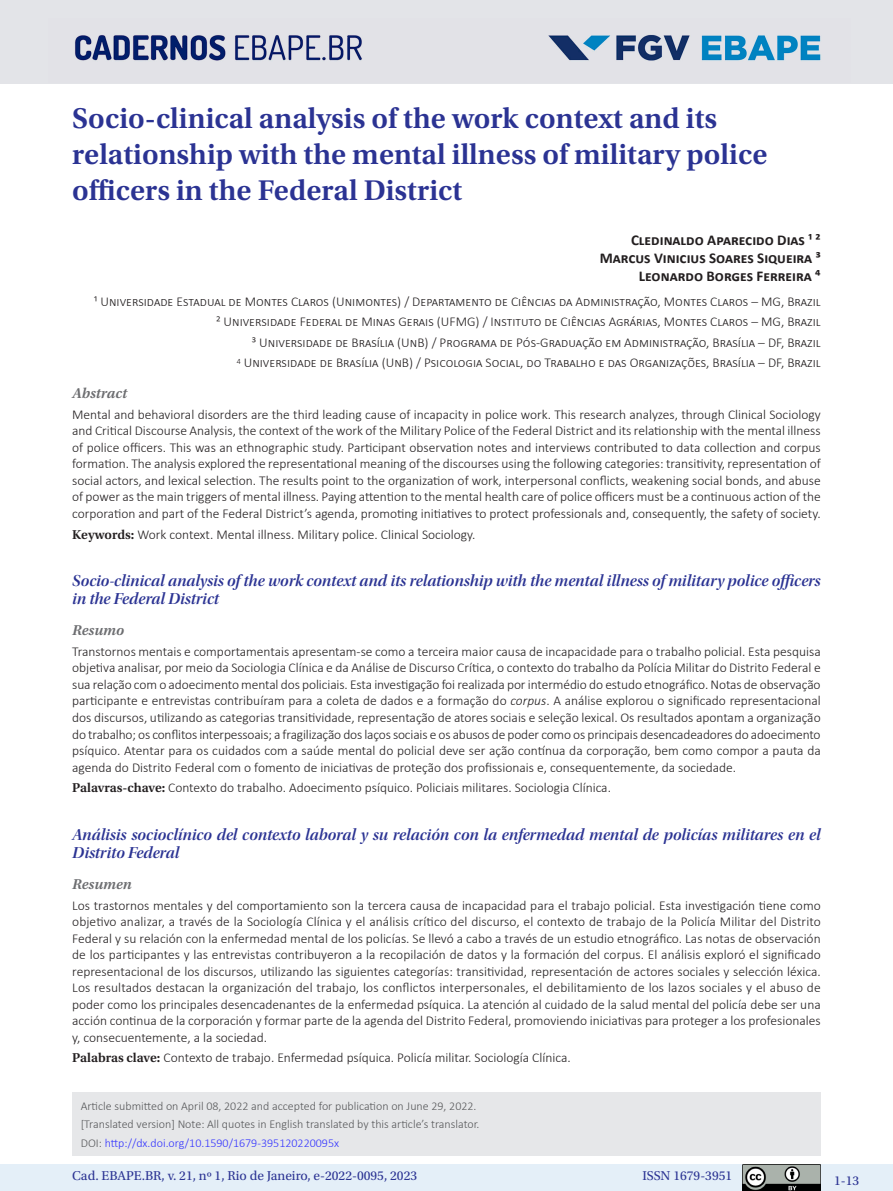
<style>
.page{position:relative;width:893px;height:1191px;background:#fff}
.page>*{position:absolute;margin:0;border:0;box-sizing:border-box;transform-origin:0 0}
._01_título_PT{font:600 30px/36px "Utopia Std";color:#2b3393}
._03_3_1_título_IN{font:16.5px/18px "Utopia Std Semibold Disp It";color:#2b3393}
._02_autores{font:700 15px "Calibri";color:#231f20}
._03_0_titulo_resumo{font:italic 600 15px "Utopia Std";color:#6c6d70}
._03_1_1_resumo_PT{font:300 13.5px/16.5px "Calibri";color:#231f20;text-align:justify}
._03_3_2_resumo_IN{font:300 13.5px/16.5px "Calibri";color:#231f20;text-align:justify}
._02_autores_-_tit{font:300 13.5px "Calibri";color:#231f20}
._03_1_2_Keywords{font:300 13.5px "Calibri";color:#231f20}
._03_1_2_palavras-cha{font:300 13.5px "Calibri";color:#231f20}
.t1{font:13.5px "Utopia Std";color:#2b3393}
._06_3_nota_de_rodape{font:300 12px "Calibri";color:#57585a}
._06_3_nota_de_rodape-2{font:300 12px "Calibri";color:#33f}
.s1{font-family:"Utopia Std";font-weight:600}
.s2{font-style:italic}
.s3{color:#57585a}
</style>
<div class="page">
<div style="left:0;top:1164px;width:893px;height:27px;background:#e4eff8"></div>
<img style="left:743px;top:1164px;width:78px;height:27px">
<div style="left:0;top:0;width:893px;height:84px;background:#e3e4e8"></div>
<img style="left:74px;top:34px;width:747px;height:27px">
<div style="left:72px;top:1092px;width:749px;height:64px;background:#e6e7e9"></div>
<p class="_01_título_PT" style="left:72px;top:101px;width:697px">Socio-clinical analysis of the work context and its relationship with the mental illness of military police officers in the Federal District</p>
<p class="_02_autores" style="left:631px;top:230px;width:191px">Cledinaldo Aparecido Dias ¹ ²</p>
<p class="_02_autores" style="left:600px;top:248px;width:223px">Marcus Vinicius Soares Siqueira ³</p>
<p class="_02_autores" style="left:639px;top:266px;width:183px">Leonardo Borges Ferreira ⁴</p>
<p class="_02_autores_-_tit" style="left:94px;top:293px;width:728px">¹ Universidade Estadual de Montes Claros (Unimontes) / Departamento de Ciências da Administração, Montes Claros – MG, Brazil</p>
<p class="_02_autores_-_tit" style="left:216px;top:313px;width:606px">² Universidade Federal de Minas Gerais (UFMG) / Instituto de Ciências Agrárias, Montes Claros – MG, Brazil</p>
<p class="_02_autores_-_tit" style="left:252px;top:334px;width:570px">³ Universidade de Brasília (UnB) / Programa de Pós-Graduação em Administração, Brasília – DF, Brazil</p>
<p class="_02_autores_-_tit" style="left:237px;top:354px;width:585px"><sup>4</sup> Universidade de Brasília (UnB) / Psicologia Social, do Trabalho e das Organizações, Brasília – DF, Brazil</p>
<p class="_03_0_titulo_resumo" style="left:72px;top:385px;width:57px">Abstract</p>
<p class="_03_3_2_resumo_IN" style="left:72px;top:406px;width:750px">Mental and behavioral disorders are the third leading cause of incapacity in police work. This research analyzes, through Clinical Sociology and Critical Discourse Analysis, the context of the work of the Military Police of the Federal District and its relationship with the mental illness of police officers. This was an ethnographic study. Participant observation notes and interviews contributed to data collection and corpus formation. The analysis explored the representational meaning of the discourses using the following categories: transitivity, representation of social actors, and lexical selection. The results point to the organization of work, interpersonal conflicts, weakening social bonds, and abuse of power as the main triggers of mental illness. Paying attention to the mental health care of police officers must be a continuous action of the corporation and part of the Federal District’s agenda, promoting initiatives to protect professionals and, consequently, the safety of society.</p>
<p class="_03_1_2_Keywords" style="left:72px;top:526px;width:405px"><span class="s1">Keywords:</span> Work context. Mental illness. Military police. Clinical Sociology.</p>
<p class="_03_3_1_título_IN" style="left:72px;top:572px;width:750px">Socio-clinical analysis of the work context and its relationship with the mental illness of military police officers in the Federal District</p>
<p class="_03_0_titulo_resumo" style="left:72px;top:622px;width:53px">Resumo</p>
<p class="_03_1_1_resumo_PT" style="left:72px;top:643px;width:750px">Transtornos mentais e comportamentais apresentam-se como a terceira maior causa de incapacidade para o trabalho policial. Esta pesquisa objetiva analisar, por meio da Sociologia Clínica e da Análise de Discurso Crítica, o contexto do trabalho da Polícia Militar do Distrito Federal e sua relação com o adoecimento mental dos policiais. Esta investigação foi realizada por intermédio do estudo etnográfico. Notas de observação participante e entrevistas contribuíram para a coleta de dados e a formação do <span class="s2">corpus</span>. A análise explorou o significado representacional dos discursos, utilizando as categorias transitividade, representação de atores sociais e seleção lexical. Os resultados apontam a organização do trabalho; os conflitos interpessoais; a fragilização dos laços sociais e os abusos de poder como os principais desencadeadores do adoecimento psíquico. Atentar para os cuidados com a saúde mental do policial deve ser ação contínua da corporação, bem como compor a pauta da agenda do Distrito Federal com o fomento de iniciativas de proteção dos profissionais e, consequentemente, da sociedade.</p>
<p class="_03_1_2_Keywords" style="left:72px;top:779px;width:540px"><span class="s1">Palavras-chave:</span> Contexto do trabalho. Adoecimento psíquico. Policiais militares. Sociologia Clínica.</p>
<p class="_03_3_1_título_IN" style="left:72px;top:826px;width:750px">Análisis socioclínico del contexto laboral y su relación con la enfermedad mental de policías militares en el<br>Distrito Federal</p>
<p class="_03_0_titulo_resumo" style="left:72px;top:875px;width:61px">Resumen</p>
<p class="_03_1_1_resumo_PT" style="left:72px;top:896px;width:750px">Los trastornos mentales y del comportamiento son la tercera causa de incapacidad para el trabajo policial. Esta investigación tiene como objetivo analizar, a través de la Sociología Clínica y el análisis crítico del discurso, el contexto de trabajo de la Policía Militar del Distrito Federal y su relación con la enfermedad mental de los policías. Se llevó a cabo a través de un estudio etnográfico. Las notas de observación de los participantes y las entrevistas contribuyeron a la recopilación de datos y la formación del corpus. El análisis exploró el significado representacional de los discursos, utilizando las siguientes categorías: transitividad, representación de actores sociales y selección léxica.<br>Los resultados destacan la organización del trabajo, los conflictos interpersonales, el debilitamiento de los lazos sociales y el abuso de poder como los principales desencadenantes de la enfermedad psíquica. La atención al cuidado de la salud mental del policía debe ser una acción continua de la corporación y formar parte de la agenda del Distrito Federal, promoviendo iniciativas para proteger a los profesionales y, consecuentemente, a la sociedad.</p>
<p class="_03_1_2_palavras-cha" style="left:72px;top:1049px;width:500px"><span class="s1">Palabras clave:</span> Contexto de trabajo. Enfermedad psíquica. Policía militar. Sociología Clínica.</p>
<p class="_06_3_nota_de_rodape" style="left:81px;top:1098px;width:397px">Article submitted on April 08, 2022 and accepted for publication on June 29, 2022.</p>
<p class="_06_3_nota_de_rodape" style="left:81px;top:1117px;width:400px">[Translated version] Note: All quotes in English translated by this article’s translator.</p>
<p class="_06_3_nota_de_rodape-2" style="left:81px;top:1135px;width:260px"><span class="s3">DOI:</span> http://dx.doi.org/10.1590/1679-395120220095x</p>
<p class="t1" style="left:72px;top:1168px;width:346px">Cad. EBAPE.BR, v. 21, nº 1, Rio de Janeiro, e-2022-0095, 2023</p>
<p class="t1" style="left:642px;top:1168px;width:91px">ISSN 1679-3951</p>
<p class="t1" style="left:834px;top:1173px;width:27px">1-13</p>
</div>
